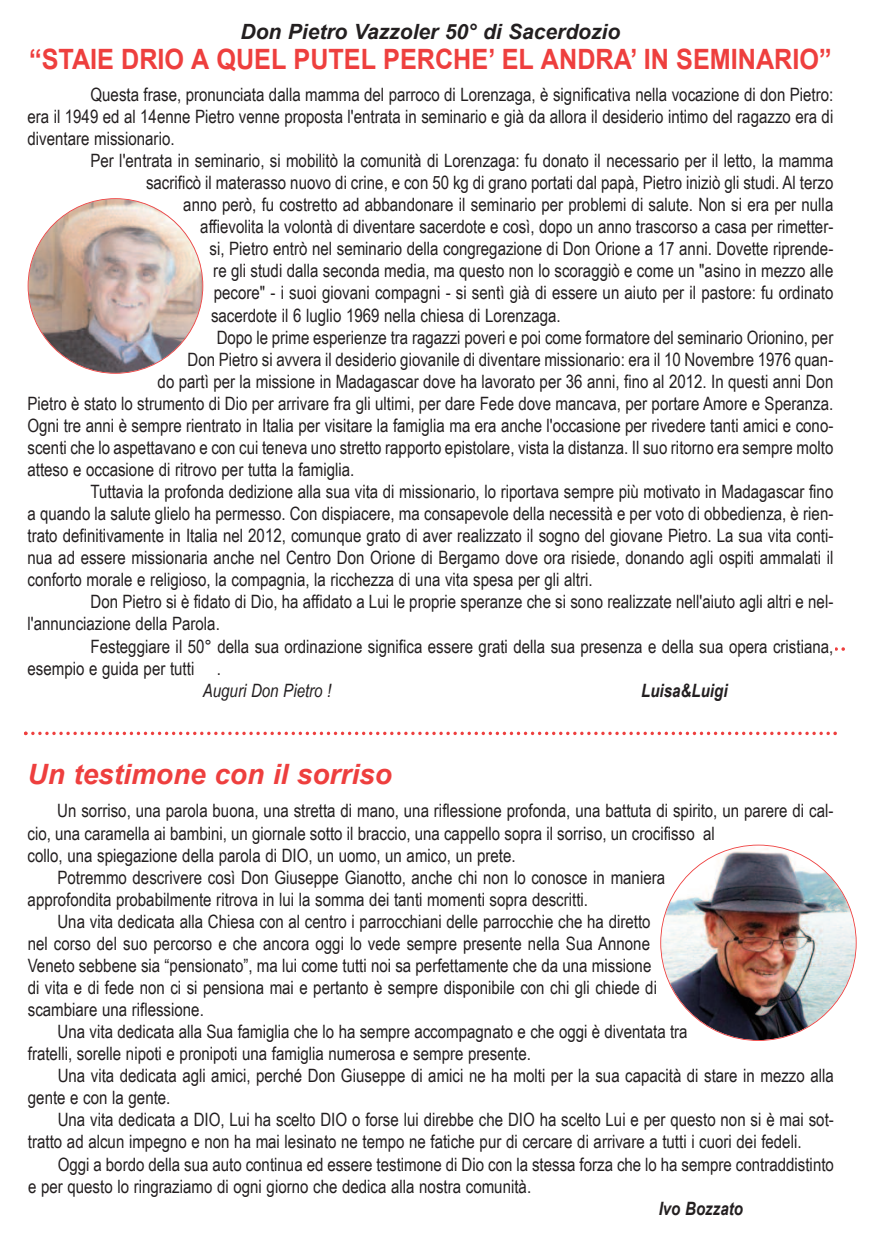
<style>
.page{position:relative;width:874px;height:1241px;background:#fff}
.page>*{position:absolute;margin:0;border:0;box-sizing:border-box;transform-origin:0 0}
.t1{font:700 28px "Arial";color:#ee3f3e;scale:.9 1}
.t2{font:italic 700 28px "Arial";color:#ee3f3e}
.t3{font:italic 700 21px "Arial";color:#231f20}
.t4{font:18.38px/22.1px "Arial Narrow";color:#231f20;text-align:justify}
.t5{font:italic 700 18.38px "Arial Narrow";color:#231f20}
.t6{font:italic 18.38px "Arial Narrow";color:#231f20}
</style>
<div class="page">
<svg style="left:24px;top:731px;width:812px;height:4px"></svg>
<img style="left:660px;top:845px;width:195px;height:194px;border-radius:50%">
<img style="left:29px;top:199px;width:173px;height:174px;border-radius:50%">
<p class="t3" style="left:240px;top:20px;width:381px">Don Pietro Vazzoler 50° di Sacerdozio</p>
<h1 class="t1" style="left:29px;top:44px;width:892px">“STAIE DRIO A QUEL PUTEL PERCHE’ EL ANDRA’ IN SEMINARIO”</h1>
<p class="t4" style="left:27px;top:83px;width:807px;text-indent:63px">Questa frase, pronunciata dalla mamma del parroco di Lorenzaga, è significativa nella vocazione di don Pietro: era il 1949 ed al 14enne Pietro venne proposta l'entrata in seminario e già da allora il desiderio intimo del ragazzo era di diventare missionario.</p>
<p class="t4" style="left:90px;top:149px;width:744px">Per l'entrata in seminario, si mobilitò la comunità di Lorenzaga: fu donato il necessario per il letto, la mamma</p>
<p class="t4" style="left:146px;top:171px;width:688px">sacrificò il materasso nuovo di crine, e con 50 kg di grano portati dal papà, Pietro iniziò gli studi. Al terzo</p>
<p class="t4" style="left:183px;top:193px;width:651px">anno però, fu costretto ad abbandonare il seminario per problemi di salute. Non si era per nulla</p>
<p class="t4" style="left:200px;top:215px;width:634px">affievolita la volontà di diventare sacerdote e così, dopo un anno trascorso a casa per rimetter-</p>
<p class="t4" style="left:209px;top:237px;width:625px">si, Pietro entrò nel seminario della congregazione di Don Orione a 17 anni. Dovette riprende-</p>
<p class="t4" style="left:213px;top:260px;width:621px">re gli studi dalla seconda media, ma questo non lo scoraggiò e come un "asino in mezzo alle</p>
<p class="t4" style="left:214px;top:282px;width:620px">pecore" - i suoi giovani compagni - si sentì già di essere un aiuto per il pastore: fu ordinato</p>
<p class="t4" style="left:211px;top:304px;width:351px">sacerdote il 6 luglio 1969 nella chiesa di Lorenzaga.</p>
<p class="t4" style="left:216px;top:326px;width:618px">Dopo le prime esperienze tra ragazzi poveri e poi come formatore del seminario Orionino, per</p>
<p class="t4" style="left:187px;top:348px;width:647px">Don Pietro si avvera il desiderio giovanile di diventare missionario: era il 10 Novembre 1976 quan-</p>
<p class="t4" style="left:157px;top:370px;width:677px">do partì per la missione in Madagascar dove ha lavorato per 36 anni, fino al 2012. In questi anni Don</p>
<p class="t4" style="left:27px;top:392px;width:807px">Pietro è stato lo strumento di Dio per arrivare fra gli ultimi, per dare Fede dove mancava, per portare Amore e Speranza.</p>
<p class="t4" style="left:27px;top:414px;width:807px">Ogni tre anni è sempre rientrato in Italia per visitare la famiglia ma era anche l'occasione per rivedere tanti amici e cono-</p>
<p class="t4" style="left:27px;top:436px;width:807px">scenti che lo aspettavano e con cui teneva uno stretto rapporto epistolare, vista la distanza. Il suo ritorno era sempre molto</p>
<p class="t4" style="left:27px;top:458px;width:328px">atteso e occasione di ritrovo per tutta la famiglia.</p>
<p class="t4" style="left:90px;top:480px;width:744px">Tuttavia la profonda dedizione alla sua vita di missionario, lo riportava sempre più motivato in Madagascar fino</p>
<p class="t4" style="left:27px;top:502px;width:807px">a quando la salute glielo ha permesso. Con dispiacere, ma consapevole della necessità e per voto di obbedienza, è rien-</p>
<p class="t4" style="left:27px;top:524px;width:807px">trato definitivamente in Italia nel 2012, comunque grato di aver realizzato il sogno del giovane Pietro. La sua vita conti-</p>
<p class="t4" style="left:27px;top:546px;width:807px">nua ad essere missionaria anche nel Centro Don Orione di Bergamo dove ora risiede, donando agli ospiti ammalati il</p>
<p class="t4" style="left:27px;top:568px;width:566px">conforto morale e religioso, la compagnia, la ricchezza di una vita spesa per gli altri.</p>
<p class="t4" style="left:90px;top:590px;width:744px">Don Pietro si è fidato di Dio, ha affidato a Lui le proprie speranze che si sono realizzate nell'aiuto agli altri e nel-</p>
<p class="t4" style="left:27px;top:612px;width:194px">l'annunciazione della Parola.</p>
<p class="t4" style="left:90px;top:634px;width:744px">Festeggiare il 50° della sua ordinazione significa essere grati della sua presenza e della sua opera cristiana,</p>
<p class="t4" style="left:27px;top:656px;width:195px">esempio e guida per tutti .</p>
<p class="t6" style="left:203px;top:679px;width:130px">Auguri Don Pietro !</p>
<p class="t5" style="left:641px;top:679px;width:88px">Luisa&amp;Luigi</p>
<h1 class="t2" style="left:27px;top:758px;width:366px">Un testimone con il sorriso</h1>
<p class="t4" style="left:57px;top:799px;width:777px">Un sorriso, una parola buona, una stretta di mano, una riflessione profonda, una battuta di spirito, un parere di cal-</p>
<p class="t4" style="left:27px;top:821px;width:688px">cio, una caramella ai bambini, un giornale sotto il braccio, una cappello sopra il sorriso, un crocifisso al</p>
<p class="t4" style="left:28px;top:843px;width:489px">collo, una spiegazione della parola di DIO, un uomo, un amico, un prete.</p>
<p class="t4" style="left:57px;top:865px;width:609px">Potremmo descrivere così Don Giuseppe Gianotto, anche chi non lo conosce in maniera</p>
<p class="t4" style="left:28px;top:887px;width:561px">approfondita probabilmente ritrova in lui la somma dei tanti momenti sopra descritti.</p>
<p class="t4" style="left:57px;top:910px;width:594px">Una vita dedicata alla Chiesa con al centro i parrocchiani delle parrocchie che ha diretto</p>
<p class="t4" style="left:28px;top:932px;width:623px">nel corso del suo percorso e che ancora oggi lo vede sempre presente nella Sua Annone</p>
<p class="t4" style="left:28px;top:954px;width:624px">Veneto sebbene sia “pensionato”, ma lui come tutti noi sa perfettamente che da una missione</p>
<p class="t4" style="left:28px;top:976px;width:630px">di vita e di fede non ci si pensiona mai e pertanto è sempre disponibile con chi gli chiede di</p>
<p class="t4" style="left:28px;top:998px;width:177px">scambiare una riflessione.</p>
<p class="t4" style="left:58px;top:1020px;width:631px">Una vita dedicata alla Sua famiglia che lo ha sempre accompagnato e che oggi è diventata tra</p>
<p class="t4" style="left:28px;top:1042px;width:504px">fratelli, sorelle nipoti e pronipoti una famiglia numerosa e sempre presente.</p>
<p class="t4" style="left:58px;top:1064px;width:777px">Una vita dedicata agli amici, perché Don Giuseppe di amici ne ha molti per la sua capacità di stare in mezzo alla</p>
<p class="t4" style="left:28px;top:1086px;width:144px">gente e con la gente.</p>
<p class="t4" style="left:58px;top:1108px;width:777px">Una vita dedicata a DIO, Lui ha scelto DIO o forse lui direbbe che DIO ha scelto Lui e per questo non si è mai sot-</p>
<p class="t4" style="left:28px;top:1130px;width:774px">tratto ad alcun impegno e non ha mai lesinato ne tempo ne fatiche pur di cercare di arrivare a tutti i cuori dei fedeli.</p>
<p class="t4" style="left:58px;top:1152px;width:777px">Oggi a bordo della sua auto continua ed essere testimone di Dio con la stessa forza che lo ha sempre contraddistinto</p>
<p class="t4" style="left:28px;top:1174px;width:504px">e per questo lo ringraziamo di ogni giorno che dedica alla nostra comunità.</p>
<p class="t5" style="left:658px;top:1197px;width:86px">Ivo Bozzato</p>
</div>
